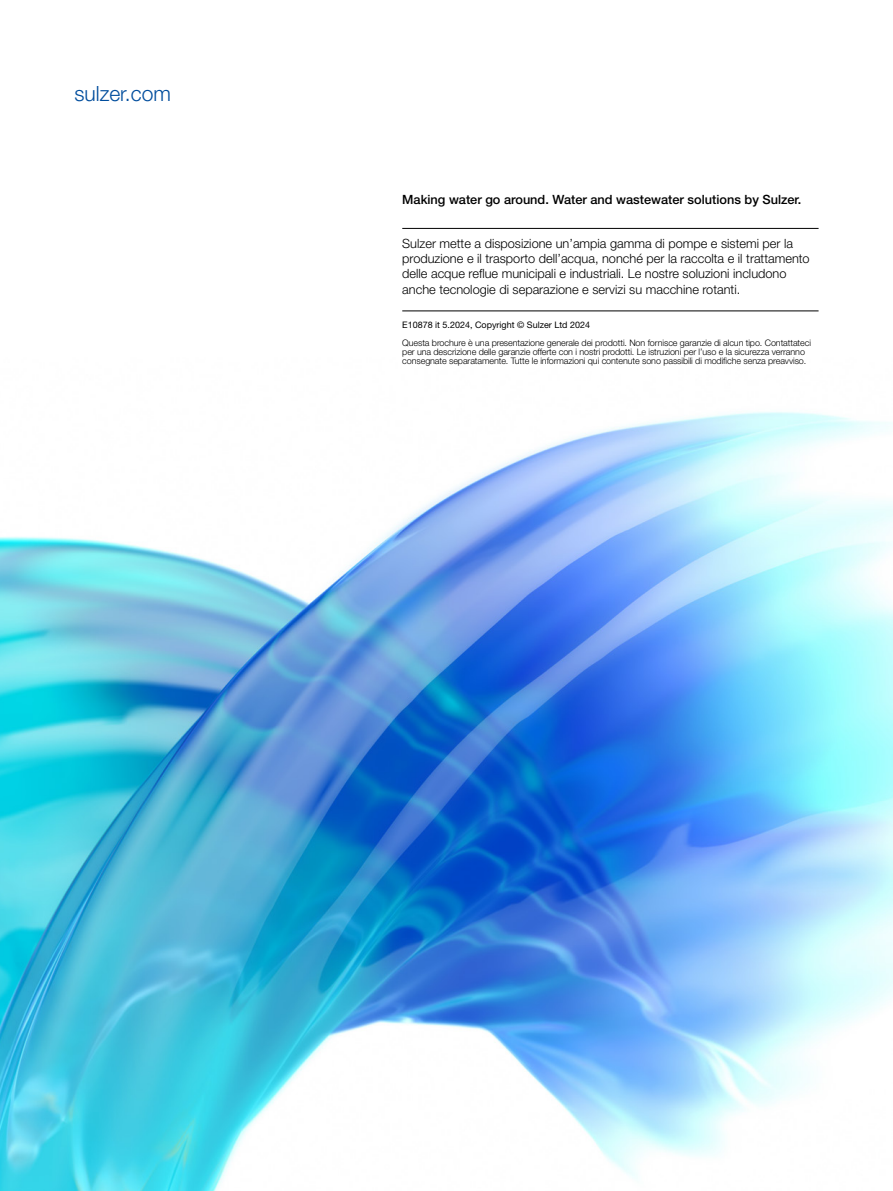
<style>
.page{position:relative;width:893px;height:1191px;background:#fff}
.page>*{position:absolute;margin:0;border:0;box-sizing:border-box;transform-origin:0 0}
.www{font:300 21px "Helvetica Neue LT Pro";color:#004d9d}
.Backcover_body_text{font:300 12.75px/15.3px "Helvetica Neue LT Pro";color:#000}
.Backcover_subtitle{font:500 12.75px "Helvetica Neue LT Pro";color:#000}
.Disclaimer{font:300 9px/18px "Helvetica Neue LT Pro";letter-spacing:-.01em;color:#000}
.s1{font-weight:400}
</style>
<div class="page">
<img style="left:0;top:412px;width:893px;height:779px">
<hr style="left:402px;top:228px;width:417px;height:1px;background:#000">
<hr style="left:402px;top:311px;width:417px;height:1px;background:#000">
<p class="www" style="left:74px;top:81px;width:98px">sulzer.com</p>
<p class="Backcover_subtitle" style="left:402px;top:192px;width:401px">Making water go around. Water and wastewater solutions by Sulzer.</p>
<p class="Backcover_body_text" style="left:402px;top:235px;width:409px">Sulzer mette a disposizione un’ampia gamma di pompe e sistemi per la produzione e il trasporto dell’acqua, nonché per la raccolta e il trattamento delle acque reflue municipali e industriali. Le nostre soluzioni includono anche tecnologie di separazione e servizi su macchine rotanti.</p>
<p class="Disclaimer" style="left:402px;top:316px;width:410px"><span class="s1">E10878 it 5.2024, Copyright © Sulzer Ltd 2024<br></span>Questa brochure è una presentazione generale dei prodotti. Non fornisce garanzie di alcun tipo. Contattateci</p>
<p class="Disclaimer" style="left:402px;top:347px;width:406px;line-height:9px">per una descrizione delle garanzie offerte con i nostri prodotti. Le istruzioni per l’uso e la sicurezza verranno consegnate separatamente. Tutte le informazioni qui contenute sono passibili di modifiche senza preavviso.</p>
</div>
